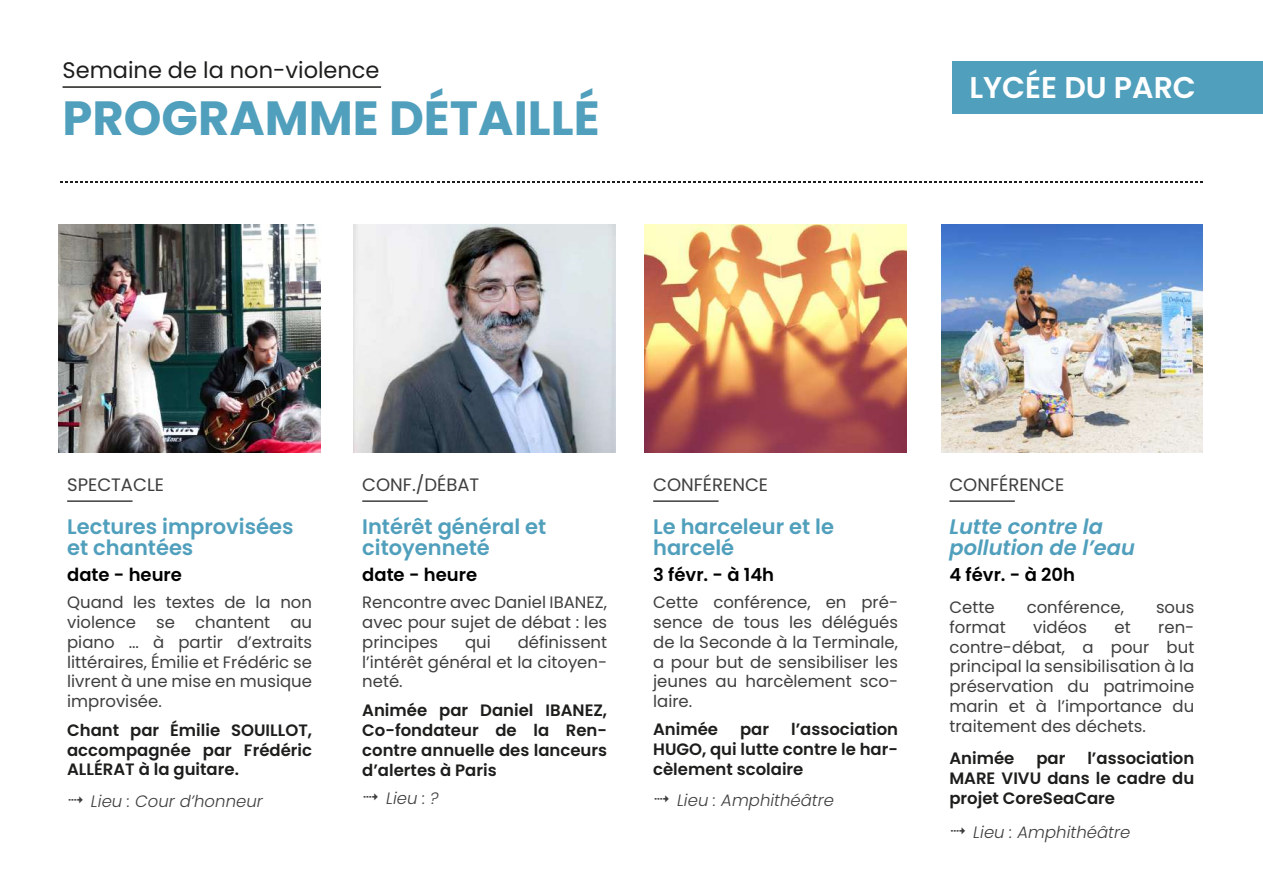
<style>
.page{position:relative;width:1263px;height:893px;background:#fff}
.page>*{position:absolute;margin:0;border:0;box-sizing:border-box;transform-origin:0 0}
.t1{font:700 48px "Poppins";color:#509fbc}
.t2{font:600 30px "Poppins";color:#fff}
.t3{font:22.5px "Poppins";color:#1d1d1b}
.t4{font:600 21px/21px "Poppins";color:#509fbc}
.t5{font:italic 600 21px/21px "Poppins";color:#509fbc}
.t6{font:600 18px "Poppins";color:#000}
.t7{font:18px "Poppins";color:#3f3f3f}
.t8{font:16.5px/19.8px "Poppins";color:#3f3f3f;text-align:justify}
.t9{font:600 16.5px/19.8px "Poppins";color:#1d1d1b;text-align:justify}
.t10{font:italic 300 16.5px "Poppins";color:#3f3f3f}
.s1{color:#3d3d3d}
</style>
<div class="page">
<hr style="left:949px;top:500px;width:66px;height:2px;background:#3f3f3f">
<img style="left:941px;top:225px;width:261px;height:228px">
<hr style="left:67px;top:500px;width:66px;height:2px;background:#3f3f3f">
<img style="left:59px;top:225px;width:261px;height:228px">
<hr style="left:362px;top:500px;width:66px;height:2px;background:#3f3f3f">
<img style="left:354px;top:225px;width:261px;height:228px">
<hr style="left:653px;top:500px;width:66px;height:2px;background:#3f3f3f">
<img style="left:645px;top:225px;width:261px;height:228px">
<svg style="left:60px;top:181px;width:1143px;height:2px"></svg>
<div style="left:952px;top:61px;width:311px;height:52px;background:#509fbc"></div>
<hr style="left:63px;top:86px;width:318px;height:2px;background:#1d1d1b">
<h3 class="t3" style="left:63px;top:57px;width:319px">Semaine de la non-violence</h3>
<h1 class="t1" style="left:63px;top:91px;width:539px">PROGRAMME DÉTAILLÉ</h1>
<h2 class="t2" style="left:969px;top:70px;width:228px">LYCÉE DU PARC</h2>
<p class="t7" style="left:67px;top:475px;width:98px">SPECTACLE</p>
<p class="t4" style="left:67px;top:516px;width:228px">Lectures improvisées et chantées</p>
<p class="t6" style="left:67px;top:564px;width:116px">date - heure</p>
<p class="t8" style="left:67px;top:592px;width:246px">Quand les textes de la non violence se chantent au piano ... à partir d’extraits littéraires, Émilie et Frédéric se livrent à une mise en musique improvisée.</p>
<p class="t9" style="left:67px;top:720px;width:246px">Chant par Émilie SOUILLOT, accompagnée par Frédéric ALLÉRAT à la guitare.</p>
<p class="t10" style="left:67px;top:791px;width:197px"><span class="s1">✔</span> Lieu : Cour d’honneur</p>
<p class="t7" style="left:362px;top:475px;width:118px">CONF./DÉBAT</p>
<p class="t7" style="left:653px;top:475px;width:116px">CONFÉRENCE</p>
<p class="t4" style="left:653px;top:516px;width:182px">Le harceleur et le harcelé</p>
<p class="t6" style="left:653px;top:564px;width:122px">3 févr. - à 14h</p>
<p class="t8" style="left:653px;top:592px;width:246px">Cette conférence, en pré&shy;sence de tous les délégués de la Seconde à la Terminale, a pour but de sensibiliser les jeunes au harcèlement sco&shy;laire.</p>
<p class="t9" style="left:653px;top:720px;width:66px">Animée</p>
<p class="t9" style="left:740px;top:720px;width:31px">par</p>
<p class="t4" style="left:362px;top:516px;width:186px">Intérêt général et citoyenneté</p>
<p class="t6" style="left:362px;top:564px;width:116px">date - heure</p>
<p class="t8" style="left:362px;top:592px;width:246px">Rencontre avec Daniel IBANEZ, avec pour sujet de débat : les principes</p>
<p class="t8" style="left:362px;top:632px;width:246px;text-indent:155px">définissent l’intérêt général et la citoyen&shy;neté.</p>
<p class="t9" style="left:362px;top:701px;width:246px">Animée par Daniel IBANEZ, Co-fondateur de la Ren&shy;contre annuelle des lanceurs d’alertes à Paris</p>
<p class="t10" style="left:362px;top:788px;width:78px"><span class="s1">✔</span> Lieu : ?</p>
<p class="t8" style="left:465px;top:632px;width:27px">qui</p>
<p class="t9" style="left:653px;top:720px;width:246px;text-indent:138px">l’association HUGO, qui lutte contre le har&shy;cèlement scolaire</p>
<p class="t10" style="left:653px;top:791px;width:182px"><span class="s1">✔</span> Lieu : Amphithéâtre</p>
<p class="t7" style="left:949px;top:475px;width:116px">CONFÉRENCE</p>
<p class="t5" style="left:949px;top:516px;width:187px">Lutte contre la pollution de l’eau</p>
<p class="t6" style="left:949px;top:564px;width:127px">4 févr. - à 20h</p>
<p class="t8" style="left:949px;top:597px;width:47px">Cette</p>
<p class="t8" style="left:1027px;top:597px;width:99px">conférence,</p>
<p class="t8" style="left:1156px;top:597px;width:40px">sous</p>
<p class="t8" style="left:949px;top:617px;width:58px">format</p>
<p class="t8" style="left:1033px;top:617px;width:55px">vidéos</p>
<p class="t8" style="left:1114px;top:617px;width:18px">et</p>
<p class="t8" style="left:949px;top:617px;width:246px;text-indent:209px">ren&shy;contre-débat, a pour but principal la sensibilisation à la préservation du patrimoine marin et à l’importance du traitement des déchets.</p>
<p class="t9" style="left:949px;top:748px;width:66px">Animée</p>
<p class="t9" style="left:1036px;top:748px;width:31px">par</p>
<p class="t9" style="left:949px;top:748px;width:246px;text-indent:138px">l’association MARE VIVU dans le cadre du projet CoreSeaCare</p>
<p class="t10" style="left:949px;top:822px;width:182px"><span class="s1">✔</span> Lieu : Amphithéâtre</p>
</div>
